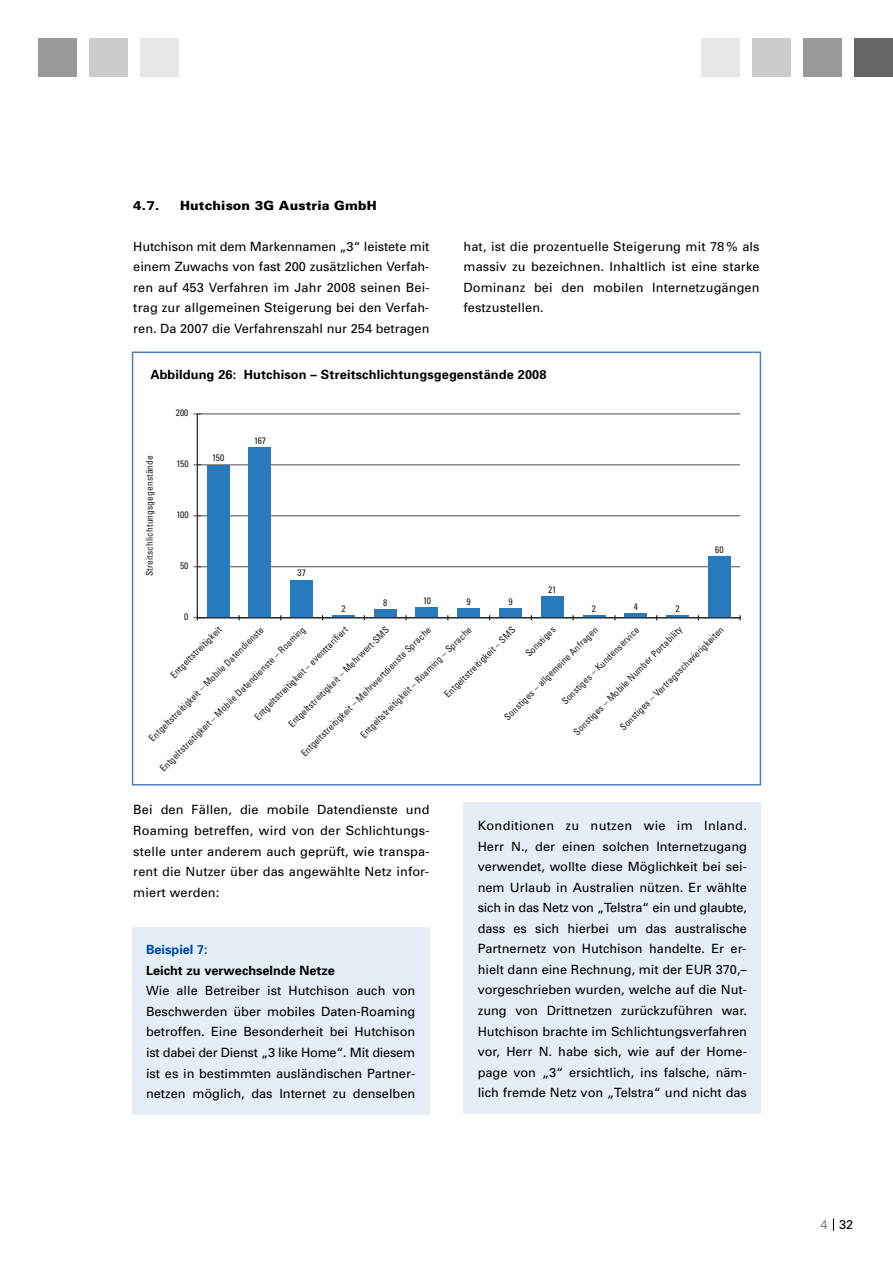
<style>
.page{position:relative;width:893px;height:1263px;background:#fff}
.page>*{position:absolute;margin:0;border:0;box-sizing:border-box;transform-origin:0 0}
.t1{font:12.75px/20.5px "Univers";color:#000;text-align:justify}
.t2{font:700 12.75px "Univers";letter-spacing:.01em;color:#000}
.t3{font:900 12.75px "Univers";letter-spacing:.015em;color:#000}
.t4{font:700 12.75px "Univers";color:#0048aa}
.t5{font:condensed 9.45px "Univers";letter-spacing:.01em;color:#231f20}
.s1{color:#808080}
</style>
<div class="page">
<div style="left:804px;top:38px;width:38px;height:39px;background:#999"></div>
<div style="left:753px;top:38px;width:38px;height:39px;background:#ccc"></div>
<div style="left:702px;top:38px;width:38px;height:39px;background:#e6e6e6"></div>
<div style="left:140px;top:38px;width:39px;height:39px;background:#e6e6e6"></div>
<div style="left:89px;top:38px;width:39px;height:39px;background:#ccc"></div>
<div style="left:38px;top:38px;width:39px;height:39px;background:#999"></div>
<svg style="left:833px;top:1218px;width:1px;height:13px"></svg>
<div style="left:855px;top:38px;width:38px;height:39px;background:#666"></div>
<div style="left:132px;top:927px;width:297px;height:187px;background:#e6edf7"></div>
<div style="left:463px;top:803px;width:298px;height:311px;background:#e6edf7"></div>
<hr style="left:197px;top:566px;width:543px;height:1px;background:#231f20">
<hr style="left:197px;top:516px;width:543px;height:1px;background:#231f20">
<hr style="left:197px;top:465px;width:543px;height:1px;background:#231f20">
<hr style="left:197px;top:414px;width:543px;height:1px;background:#231f20">
<svg style="left:193px;top:615px;width:8px;height:5px"></svg>
<hr style="left:197px;top:414px;width:1px;height:204px;background:#231f20">
<div style="left:207px;top:465px;width:22px;height:153px;background:#277abe"></div>
<div style="left:249px;top:448px;width:22px;height:170px;background:#277abe"></div>
<div style="left:291px;top:580px;width:22px;height:38px;background:#277abe"></div>
<hr style="left:332px;top:616px;width:22px;height:2px;background:#277abe">
<div style="left:374px;top:610px;width:22px;height:8px;background:#277abe"></div>
<div style="left:416px;top:608px;width:22px;height:10px;background:#277abe"></div>
<div style="left:458px;top:609px;width:22px;height:9px;background:#277abe"></div>
<div style="left:499px;top:609px;width:22px;height:9px;background:#277abe"></div>
<div style="left:541px;top:596px;width:22px;height:22px;background:#277abe"></div>
<hr style="left:583px;top:616px;width:22px;height:2px;background:#277abe">
<hr style="left:625px;top:614px;width:22px;height:4px;background:#277abe">
<hr style="left:666px;top:616px;width:22px;height:2px;background:#277abe">
<div style="left:708px;top:557px;width:22px;height:61px;background:#277abe"></div>
<hr style="left:197px;top:617px;width:543px;height:1px;background:#231f20">
<div style="left:132px;top:351px;width:629px;height:434px;border:2px solid #4d7fc3"></div>
<p class="t3" style="left:133px;top:200px;width:27px">4.7.</p>
<p class="t3" style="left:180px;top:200px;width:198px">Hutchison 3G Austria GmbH</p>
<p class="t1" style="left:133px;top:237px;width:298px">Hutchison mit dem Markennamen „3“ leistete mit einem Zuwachs von fast 200 zusätzlichen Verfah&shy;ren auf 453 Verfahren im Jahr 2008 seinen Bei&shy;trag zur allgemeinen Steigerung bei den Verfah&shy;ren. Da 2007 die Verfahrenszahl nur 254 betragen</p>
<p class="t1" style="left:463px;top:237px;width:298px">hat, ist die prozentuelle Steigerung mit 78 % als massiv zu bezeichnen. Inhaltlich ist eine starke Dominanz bei den mobilen Internetzugängen festzustellen.</p>
<p class="t2" style="left:150px;top:370px;width:398px">Abbildung 26: Hutchison – Streitschlichtungsgegenstände 2008</p>
<p class="t5" style="left:146px;top:576px;width:123px;rotate:-90deg">Streitschlichtungsgegenstände</p>
<p class="t5" style="left:176px;top:409px;width:14px">200</p>
<p class="t5" style="left:176px;top:460px;width:14px">150</p>
<p class="t5" style="left:176px;top:511px;width:14px">100</p>
<p class="t5" style="left:180px;top:562px;width:10px">50</p>
<p class="t5" style="left:184px;top:613px;width:6px">0</p>
<p class="t5" style="left:212px;top:454px;width:14px">150</p>
<p class="t5" style="left:254px;top:437px;width:14px">167</p>
<p class="t5" style="left:297px;top:569px;width:10px">37</p>
<p class="t5" style="left:341px;top:605px;width:6px">2</p>
<p class="t5" style="left:383px;top:599px;width:6px">8</p>
<p class="t5" style="left:423px;top:597px;width:9px">10</p>
<p class="t5" style="left:467px;top:598px;width:6px">9</p>
<p class="t5" style="left:508px;top:598px;width:6px">9</p>
<p class="t5" style="left:548px;top:586px;width:10px">21</p>
<p class="t5" style="left:592px;top:605px;width:6px">2</p>
<p class="t5" style="left:634px;top:603px;width:6px">4</p>
<p class="t5" style="left:675px;top:605px;width:6px">2</p>
<p class="t5" style="left:715px;top:546px;width:10px">60</p>
<p class="t5" style="left:288px;top:723px;width:139px;rotate:-45deg">Entgeltstreitigkeit – Mehrwert-SMS</p>
<p class="t5" style="left:443px;top:693px;width:97px;rotate:-45deg">Entgeltstreitigkeit – SMS</p>
<p class="t5" style="left:254px;top:716px;width:129px;rotate:-45deg">Entgeltstreitigkeit – eventtarifiert</p>
<p class="t5" style="left:170px;top:674px;width:69px;rotate:-45deg">Entgeltstreitigkeit</p>
<p class="t5" style="left:573px;top:731px;width:151px;rotate:-45deg">Sonstiges – Mobile Number Portability</p>
<p class="t5" style="left:159px;top:767px;width:202px;rotate:-45deg">Entgeltstreitigkeit – Mobile Datendienste – Roaming</p>
<p class="t5" style="left:360px;top:734px;width:154px;rotate:-45deg">Entgeltstreitigkeit – Roaming – Sprache</p>
<p class="t5" style="left:148px;top:737px;width:159px;rotate:-45deg">Entgeltstreitigkeit – Mobile Datendienste</p>
<p class="t5" style="left:300px;top:752px;width:181px;rotate:-45deg">Entgeltstreitigkeit – Mehrwertdienste Sprache</p>
<p class="t5" style="left:525px;top:652px;width:40px;rotate:-45deg">Sonstiges</p>
<p class="t5" style="left:561px;top:700px;width:107px;rotate:-45deg">Sonstiges – Kundenservice</p>
<p class="t5" style="left:503px;top:716px;width:130px;rotate:-45deg">Sonstiges – allgemeine Anfragen</p>
<p class="t5" style="left:619px;top:726px;width:144px;rotate:-45deg">Sonstiges – Vertragsschwierigkeiten</p>
<p class="t1" style="left:133px;top:801px;width:298px">Bei den Fällen, die mobile Datendienste und Roaming betreffen, wird von der Schlichtungs&shy;stelle unter anderem auch geprüft, wie transpa&shy;rent die Nutzer über das angewählte Netz infor&shy;miert werden:</p>
<p class="t4" style="left:146px;top:945px;width:63px">Beispiel 7:</p>
<p class="t2" style="left:146px;top:965px;width:190px">Leicht zu verwechselnde Netze</p>
<p class="t1" style="left:146px;top:982px;width:271px">Wie alle Betreiber ist Hutchison auch von Beschwerden über mobiles Daten-Roaming betroffen. Eine Besonderheit bei Hutchison ist dabei der Dienst „3 like Home“. Mit diesem ist es in bestimmten ausländischen Partner&shy;netzen möglich, das Internet zu denselben</p>
<p class="t1" style="left:478px;top:816px;width:271px">Konditionen zu nutzen wie im Inland.<br>Herr N., der einen solchen Internetzugang verwendet, wollte diese Möglichkeit bei sei&shy;nem Urlaub in Australien nützen. Er wählte sich in das Netz von „Telstra“ ein und glaubte, dass es sich hierbei um das australische Partnernetz von Hutchison handelte. Er er&shy;hielt dann eine Rechnung, mit der EUR 370,– vorgeschrieben wurden, welche auf die Nut&shy;zung von Drittnetzen zurückzuführen war.<br>Hutchison brachte im Schlichtungsverfahren vor, Herr N. habe sich, wie auf der Home&shy;page von „3“ ersichtlich, ins falsche, näm&shy;lich fremde Netz von „Telstra“ und nicht das</p>
<p class="t1" style="left:821px;top:1215px;width:34px"><span class="s1">4</span> 32</p>
</div>
